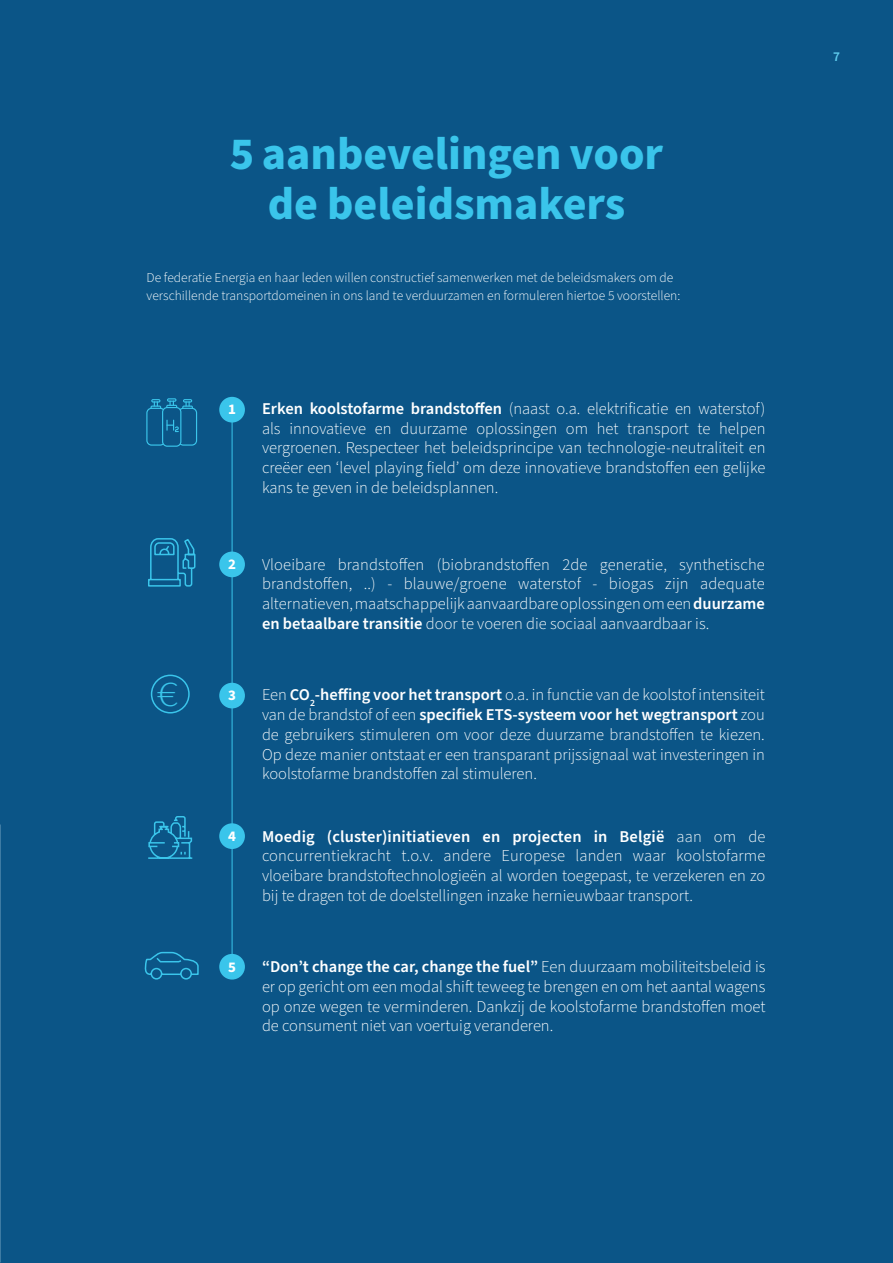
<style>
.page{position:relative;width:893px;height:1263px;background:#0b5587}
.page>*{position:absolute;margin:0;border:0;box-sizing:border-box;transform-origin:0 0}
.t1{font:700 45.9px/49.5px "Source Sans Pro";color:#3ac5eb;text-align:center}
.t2{font:300 36px "Source Sans Pro";color:#3ac5eb;scale:1.25 1}
.t3{font:300 16.5px/19.8px "Source Sans Pro";color:#fff;text-align:justify}
.t4{font:700 14.85px "Source Sans Pro";color:#fff}
.t5{font:300 13.5px/18px "Source Sans Pro";color:#fff}
.t6{font:600 13.5px "Source Sans Pro";color:#5fccee}
.s1{font-weight:600}
</style>
<div class="page">
<hr style="left:232px;top:421px;width:1px;height:551px;background:#3ac5eb">
<div style="left:219px;top:397px;width:26px;height:25px;background:#3ac5eb;border-radius:50%"></div>
<svg style="left:146px;top:398px;width:51px;height:49px"></svg>
<div style="left:219px;top:552px;width:26px;height:25px;background:#3ac5eb;border-radius:50%"></div>
<svg style="left:148px;top:538px;width:48px;height:49px"></svg>
<div style="left:219px;top:683px;width:26px;height:25px;background:#3ac5eb;border-radius:50%"></div>
<svg style="left:145px;top:951px;width:54px;height:29px"></svg>
<div style="left:219px;top:823px;width:26px;height:26px;background:#3ac5eb;border-radius:50%"></div>
<div style="left:219px;top:954px;width:26px;height:25px;background:#3ac5eb;border-radius:50%"></div>
<div style="left:151px;top:675px;width:39px;height:38px;border:2px solid #3ac5eb;border-radius:50%"></div>
<svg style="left:148px;top:816px;width:45px;height:43px"></svg>
<p class="t1" style="left:230px;top:130px;width:435px">5 aanbevelingen voor de beleidsmakers</p>
<p class="t5" style="left:147px;top:269px;width:535px">De federatie Energia en haar leden willen constructief samenwerken met de beleidsmakers om de verschillende transportdomeinen in ons land te verduurzamen en formuleren hiertoe 5 voorstellen:</p>
<p class="t2" style="left:156px;top:670px;width:19px">€</p>
<p class="t4" style="left:228px;top:399px;width:9px">1</p>
<p class="t3" style="left:262px;top:399px;width:505px"><span class="s1">Erken koolstofarme brandstoffen</span> (naast o.a. elektrificatie en waterstof) als innovatieve en duurzame oplossingen om het transport te helpen vergroenen. Respecteer het beleidsprincipe van technologie-neutraliteit en creëer een ‘level playing field’ om deze innovatieve brandstoffen een gelijke kans te geven in de beleidsplannen.</p>
<p class="t4" style="left:228px;top:554px;width:9px">2</p>
<p class="t3" style="left:262px;top:555px;width:504px">Vloeibare brandstoffen (biobrandstoffen 2de generatie, synthetische brandstoffen, ..) - blauwe/groene waterstof - biogas zijn adequate alternatieven, maatschappelijk aanvaardbare oplossingen om een <span class="s1">duurzame en betaalbare transitie</span> door te voeren die sociaal aanvaardbaar is.</p>
<p class="t4" style="left:228px;top:685px;width:9px">3</p>
<p class="t3" style="left:262px;top:685px;width:504px">Een <span class="s1">CO</span><sub>2</sub><span class="s1">-heffing voor het transport</span> o.a. in functie van de koolstof intensiteit van de brandstof of een <span class="s1">specifiek ETS-systeem voor het wegtransport</span> zou de gebruikers stimuleren om voor deze duurzame brandstoffen te kiezen.<br>Op deze manier ontstaat er een transparant prijssignaal wat investeringen in koolstofarme brandstoffen zal stimuleren.</p>
<p class="t4" style="left:228px;top:826px;width:9px">4</p>
<p class="t3" style="left:262px;top:827px;width:505px"><span class="s1">Moedig (cluster)initiatieven en projecten in België</span> aan om de concurrentiekracht t.o.v. andere Europese landen waar koolstofarme vloeibare brandstoftechnologieën al worden toegepast, te verzekeren en zo bij te dragen tot de doelstellingen inzake hernieuwbaar transport.</p>
<p class="t4" style="left:228px;top:956px;width:9px">5</p>
<p class="t3" style="left:262px;top:957px;width:505px"><span class="s1">“Don’t change the car, change the fuel”</span> Een duurzaam mobiliteitsbeleid is er op gericht om een modal shift teweeg te brengen en om het aantal wagens op onze wegen te verminderen. Dankzij de koolstofarme brandstoffen moet de consument niet van voertuig veranderen.</p>
<p class="t6" style="left:833px;top:47px;width:8px">7</p>
</div>
